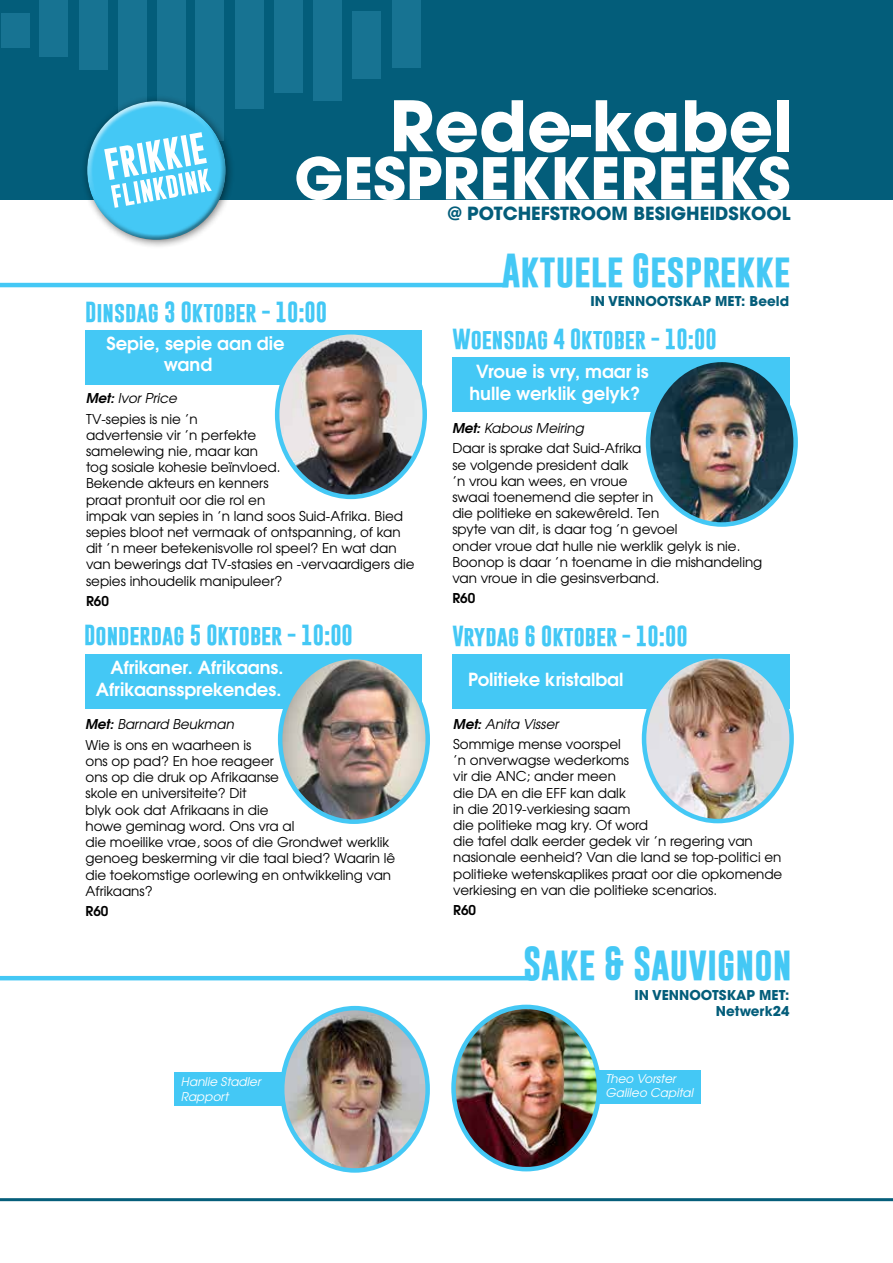
<style>
.page{position:relative;width:893px;height:1263px;background:#fff}
.page>*{position:absolute;margin:0;border:0;box-sizing:border-box;transform-origin:0 0}
.t1{font:700 69px "Avant Garde LT";color:#fff}
.t2{font:700 57px "Avant Garde LT";color:#fff}
.t3{font:700 34.5px "Gobold";color:#44c8f5}
.t4{font:700 21px "Gobold";color:#44c8f5}
.t5{font:700 18px/21.6px "Te X Gyre Adventor";color:#fff}
.t6{font:700 18px "Avant Garde LT";color:#035d7a}
.t7{font:13.5px/16.2px "Te X Gyre Adventor";color:#000}
.t8{font:700 13.5px/16.2px "Avant Garde LT";color:#035d7a;text-align:right}
.t9{font:700 13.5px "Te X Gyre Adventor";color:#000}
.t10{font:italic 12px/14.4px "Te X Gyre Adventor";color:#fff}
.s1{font-weight:700;font-style:italic}
.s2{font-style:italic}
</style>
<div class="page">
<hr style="left:0;top:1198px;width:893px;height:3px;background:#055e7a">
<div style="left:85px;top:330px;width:336px;height:54px;background:#44c8f5"></div>
<div style="left:452px;top:357px;width:337px;height:54px;background:#44c8f5"></div>
<div style="left:452px;top:654px;width:337px;height:54px;background:#44c8f5"></div>
<div style="left:85px;top:654px;width:336px;height:54px;background:#44c8f5"></div>
<div style="left:0;top:0;width:893px;height:199px;background:#035d7a"></div>
<div style="left:195px;top:0;width:29px;height:140px;background:#177392"></div>
<div style="left:235px;top:0;width:29px;height:109px;background:#177392"></div>
<div style="left:157px;top:0;width:29px;height:109px;background:#177392"></div>
<div style="left:274px;top:0;width:29px;height:93px;background:#177392"></div>
<div style="left:118px;top:0;width:29px;height:121px;background:#177392"></div>
<div style="left:313px;top:0;width:29px;height:101px;background:#177392"></div>
<div style="left:79px;top:0;width:29px;height:69px;background:#177392"></div>
<div style="left:352px;top:11px;width:29px;height:68px;background:#177392"></div>
<div style="left:392px;top:0;width:28px;height:68px;background:#177392"></div>
<div style="left:1px;top:14px;width:29px;height:34px;background:#177392"></div>
<div style="left:40px;top:0;width:28px;height:57px;background:#177392"></div>
<img style="left:277px;top:332px;width:148px;height:165px">
<div style="left:275px;top:330px;width:152px;height:169px;border:4px solid #44c8f5;border-radius:50%"></div>
<img style="left:280px;top:657px;width:148px;height:165px">
<div style="left:278px;top:655px;width:152px;height:169px;border:4px solid #44c8f5;border-radius:50%"></div>
<img style="left:644px;top:656px;width:148px;height:165px">
<div style="left:642px;top:654px;width:152px;height:169px;border:4px solid #44c8f5;border-radius:50%"></div>
<img style="left:282px;top:1008px;width:146px;height:162px">
<div style="left:280px;top:1006px;width:150px;height:167px;border:4px solid #44c8f5;border-radius:50%"></div>
<img style="left:454px;top:1008px;width:145px;height:161px">
<div style="left:451px;top:1005px;width:150px;height:166px;border:4px solid #44c8f5;border-radius:50%"></div>
<img style="left:648px;top:360px;width:148px;height:163px">
<div style="left:646px;top:358px;width:152px;height:169px;border:4px solid #44c8f5;border-radius:50%"></div>
<hr style="left:0;top:976px;width:532px;height:4px;background:#44c8f5">
<hr style="left:0;top:283px;width:508px;height:4px;background:#44c8f5">
<div style="left:80px;top:94px;width:155px;height:155px;background:#000;opacity:.5"></div>
<div style="left:86px;top:100px;width:135px;height:106px;background:#fff;opacity:.75"></div>
<div style="left:89px;top:123px;width:138px;height:118px;background:#000;opacity:.4"></div>
<svg style="left:104px;top:132px;width:108px;height:76px;background:#89dcf8"></svg>
<div style="left:174px;top:1072px;width:109px;height:33px;background:#44c8f5"></div>
<div style="left:598px;top:1070px;width:103px;height:33px;background:#44c8f5"></div>
<h1 class="t1" style="left:389px;top:81px;width:405px">Rede-kabel</h1>
<h2 class="t2" style="left:294px;top:141px;width:498px">GESPREKKEREEKS</h2>
<h3 class="t6" style="left:448px;top:202px;width:344px">@ POTCHEFSTROOM BESIGHEIDSKOOL</h3>
<h3 class="t4" style="left:85px;top:298px;width:244px">Dinsdag 3 Oktober - 10:00</h3>
<h3 class="t5" style="left:164px;top:330px;width:122px;text-indent:-57px">Sepie, sepie aan die wand</h3>
<p class="t7" style="left:86px;top:387px;width:113px;line-height:20.4px"><span class="s1">Met:</span> <span class="s2">Ivor Price<br></span>TV-sepies is nie ’n</p>
<p class="t7" style="left:86px;top:426px;width:330px">advertensie vir ’n perfekte<br>samelewing nie, maar kan<br>tog sosiale kohesie beïnvloed.<br>Bekende akteurs en kenners<br>praat prontuit oor die rol en<br>impak van sepies in ’n land soos Suid-Afrika. Bied sepies bloot net vermaak of ontspanning, of kan dit ’n meer betekenisvolle rol speel? En wat dan van bewerings dat TV-stasies en -vervaardigers die sepies inhoudelik manipuleer?</p>
<p class="t9" style="left:86px;top:589px;width:24px">R60</p>
<h3 class="t4" style="left:84px;top:621px;width:270px">Donderdag 5 Oktober - 10:00</h3>
<h3 class="t5" style="left:96px;top:655px;width:189px;text-align:right">Afrikaner. Afrikaans.<br>Afrikaanssprekendes.</h3>
<p class="t7" style="left:86px;top:713px;width:167px;line-height:20.4px"><span class="s1">Met:</span> <span class="s2">Barnard Beukman<br></span>Wie is ons en waarheen is</p>
<p class="t7" style="left:86px;top:752px;width:311px">ons op pad? En hoe reageer<br>ons op die druk op Afrikaanse<br>skole en universiteite? Dit<br>blyk ook dat Afrikaans in die<br>howe geminag word. Ons vra al<br>die moeilike vrae, soos of die Grondwet werklik genoeg beskerming vir die taal bied? Waarin lê die toekomstige oorlewing en ontwikkeling van<br>Afrikaans?</p>
<p class="t9" style="left:86px;top:899px;width:24px">R60</p>
<h3 class="t3" style="left:502px;top:248px;width:290px">Aktuele Gesprekke</h3>
<p class="t8" style="left:590px;top:293px;width:200px">IN VENNOOTSKAP MET: Beeld</p>
<h3 class="t4" style="left:452px;top:325px;width:266px">Woensdag 4 Oktober - 10:00</h3>
<h3 class="t5" style="left:469px;top:359px;width:181px;text-align:center">Vroue is vry, maar is hulle werklik gelyk?</h3>
<p class="t7" style="left:452px;top:417px;width:191px;line-height:20.4px"><span class="s1">Met:</span> <span class="s2">Kabous Meiring<br></span>Daar is sprake dat Suid-Afrika</p>
<p class="t7" style="left:452px;top:456px;width:311px">se volgende president dalk<br>’n vrou kan wees, en vroue<br>swaai toenemend die septer in<br>die politieke en sakewêreld. Ten<br>spyte van dit, is daar tog ’n gevoel<br>onder vroue dat hulle nie werklik gelyk is nie.<br>Boonop is daar ’n toename in die mishandeling van vroue in die gesinsverband.</p>
<p class="t9" style="left:452px;top:587px;width:24px">R60</p>
<h3 class="t4" style="left:452px;top:622px;width:237px">Vrydag 6 Oktober - 10:00</h3>
<h3 class="t5" style="left:468px;top:667px;width:157px">Politieke kristalbal</h3>
<p class="t7" style="left:453px;top:712px;width:169px;line-height:20.4px"><span class="s1">Met:</span> <span class="s2">Anita Visser<br></span>Sommige mense voorspel</p>
<p class="t7" style="left:453px;top:751px;width:331px">’n onverwagse wederkoms<br>vir die ANC; ander meen<br>die DA en die EFF kan dalk<br>in die 2019-verkiesing saam<br>die politieke mag kry. Of word<br>die tafel dalk eerder gedek vir ’n regering van nasionale eenheid? Van die land se top-politici en politieke wetenskaplikes praat oor die opkomende verkiesing en van die politieke scenarios.</p>
<p class="t9" style="left:453px;top:899px;width:24px">R60</p>
<h3 class="t3" style="left:523px;top:940px;width:270px">Sake &amp; Sauvignon</h3>
<p class="t8" style="left:634px;top:986px;width:157px">IN VENNOOTSKAP MET:<br>Netwerk24</p>
<p class="t10" style="left:181px;top:1074px;width:81px">Hanlie Stadler<br>Rapport</p>
<p class="t10" style="left:606px;top:1070px;width:89px">Theo Vorster<br>Galileo Capital</p>
</div>
